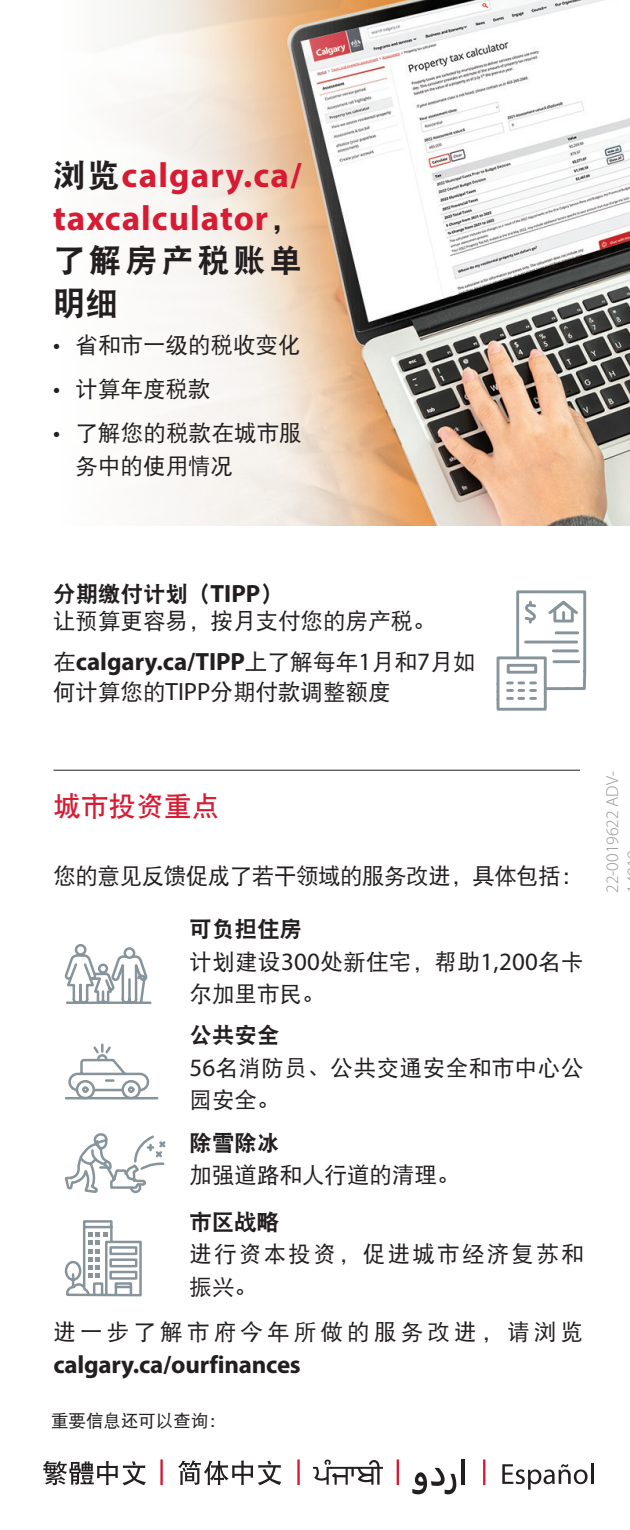
<style>
.page{position:relative;width:630px;height:1530px;background:#fff}
.page>*{position:absolute;margin:0;border:0;box-sizing:border-box;transform-origin:0 0}
.SUBSUBHEAD{font:700 35px/42.5px "Myriad Pro";letter-spacing:.03em;color:#d61b33}
.SUBSUBHEAD-2{font:32.5px/42.5px "DFP Hei W9";letter-spacing:.11em;color:#231f20}
.t1{font:27.5px "DFP Hei W7";letter-spacing:.005em;color:#d61b33}
.BODY{font:700 25px "Myriad Pro";letter-spacing:-.005em;color:#231f20}
.BODY-2{font:22.5px/32.5px "DFP Hei W5";letter-spacing:.015em;color:#231f20}
.BULLETS{font:22.5px/32.5px "DFP Hei W5";color:#231f20}
.SUBSUBHEAD_BLACK{font:22.5px "DFP Hei W9";color:#231f20}
.TEXT{font:22.5px "DFP Hei W5";letter-spacing:-.02em;color:#231f20}
.BODY-3{font:22.5px "DFP Hei W5";letter-spacing:.185em;color:#231f20}
.BODY-4{font:22.5px/32.5px "DFP Hei W5";letter-spacing:.1em;color:#231f20}
.t2{font:300 17.5px "Myriad Pro";color:#939598}
.t3{font:17.5px "DFP Hei W5";color:#231f20}
.s1{font-family:"DFP Hei W9";font-weight:400;font-size:32.5px;color:#231f20}
.s2{font-family:"Myriad Pro";font-size:25px}
.s3{font-family:"Myriad Pro";font-weight:700;font-size:25px}
.s4{font-family:"DFP Hei W5";font-weight:400;font-size:22.5px}
.s5{font-weight:400}
</style>
<div class="page">
<img style="left:103px;top:0;width:527px;height:526px">
<svg style="left:178px;top:1460px;width:103px;height:25px"></svg>
<svg style="left:43px;top:1461px;width:103px;height:24px"></svg>
<svg style="left:313px;top:1460px;width:70px;height:25px"></svg>
<svg style="left:412px;top:1468px;width:44px;height:26px"></svg>
<hr style="left:462px;top:1459px;width:3px;height:26px;background:#231f20">
<svg style="left:502px;top:1464px;width:86px;height:26px"></svg>
<hr style="left:591px;top:1463px;width:2px;height:21px;background:#231f20">
<hr style="left:160px;top:1459px;width:3px;height:26px;background:#d61b33">
<hr style="left:297px;top:1459px;width:3px;height:26px;background:#d61b33">
<hr style="left:397px;top:1459px;width:2px;height:26px;background:#d61b33">
<hr style="left:483px;top:1459px;width:2px;height:26px;background:#d61b33">
<svg style="left:64px;top:944px;width:102px;height:250px"></svg>
<svg style="left:64px;top:1220px;width:78px;height:77px"></svg>
<hr style="left:54px;top:770px;width:526px;height:1px;background:#231f20">
<div style="left:497px;top:656px;width:50px;height:55px;background:#fff;border:3px solid #88949b"></div>
<svg style="left:498px;top:590px;width:89px;height:111px"></svg>
<p class="SUBSUBHEAD" style="left:53px;top:153px;width:250px"><span class="s1">浏览</span>calgary.ca/ taxcalculator<span class="s1">，</span></p>
<p class="SUBSUBHEAD-2" style="left:53px;top:239px;width:250px">了解房产税账单明细</p>
<p class="BULLETS" style="left:53px;top:328px;width:249px"><span class="s2">•</span> 省和市一级的税收变化</p>
<p class="BULLETS" style="left:53px;top:373px;width:159px"><span class="s2">•</span> 计算年度税款</p>
<p class="BULLETS" style="left:76px;top:417px;width:228px;text-indent:-22px"><span class="s2">•</span> 了解您的税款在城市服务中的使用情况</p>
<p class="SUBSUBHEAD_BLACK" style="left:53px;top:582px;width:231px">分期缴付计划（<span class="s3">TIPP</span>）</p>
<p class="BODY-2" style="left:53px;top:604px;width:384px">让预算更容易，按月支付您的房产税。</p>
<p class="BODY" style="left:53px;top:645px;width:424px"><span class="s4">在</span>calgary.ca/TIPP<span class="s4">上了解每年</span><span class="s5">1</span><span class="s4">月和</span><span class="s5">7</span><span class="s4">月如</span></p>
<p class="BODY-2" style="left:53px;top:676px;width:339px">何计算您的<span class="s2">TIPP</span>分期付款调整额度</p>
<p class="t1" style="left:54px;top:791px;width:167px">城市投资重点</p>
<p class="TEXT" style="left:54px;top:863px;width:531px">您的意见反馈促成了若干领域的服务改进，具体包括：</p>
<p class="SUBSUBHEAD_BLACK" style="left:190px;top:917px;width:114px">可负担住房</p>
<p class="BODY-2" style="left:190px;top:945px;width:396px">计划建设<span class="s2">300</span>处新住宅，帮助<span class="s2">1,200</span>名卡尔加里市民。</p>
<p class="SUBSUBHEAD_BLACK" style="left:190px;top:1023px;width:91px">公共安全</p>
<p class="BODY-2" style="left:190px;top:1051px;width:396px"><span class="s2">56</span>名消防员、公共交通安全和市中心公园安全。</p>
<p class="SUBSUBHEAD_BLACK" style="left:190px;top:1131px;width:91px">除雪除冰</p>
<p class="BODY-2" style="left:190px;top:1159px;width:271px">加强道路和人行道的清理。</p>
<p class="SUBSUBHEAD_BLACK" style="left:190px;top:1210px;width:91px">市区战略</p>
<p class="BODY-4" style="left:190px;top:1238px;width:396px">进行资本投资，促进城市经济复苏和振兴。</p>
<p class="BODY-3" style="left:54px;top:1320px;width:531px">进一步了解市府今年所做的服务改进，请浏览</p>
<p class="BODY" style="left:54px;top:1348px;width:249px">calgary.ca/ourfinances</p>
<p class="t3" style="left:51px;top:1412px;width:177px">重要信息还可以查询：</p>
<p class="t2" style="left:602px;top:893px;width:123px;rotate:-90deg">22-0019622 ADV-</p>
</div>
